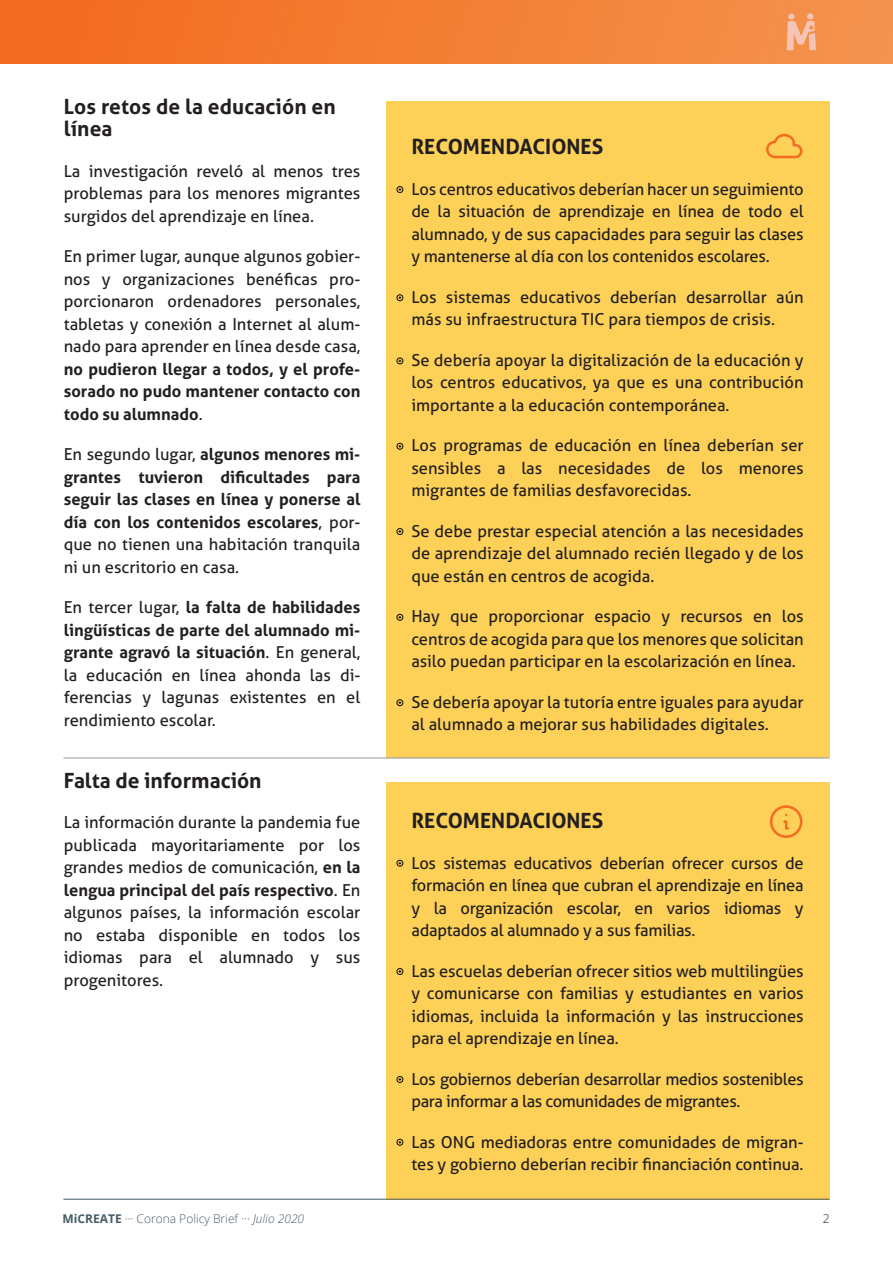
<style>
.page{position:relative;width:893px;height:1263px;background:#fff}
.page>*{position:absolute;margin:0;border:0;box-sizing:border-box;transform-origin:0 0}
.t1{font:700 21px/22.5px "Aller";color:#231f20}
.t2{font:16.5px/22.5px "Aller";color:#231f20;text-align:justify}
.t3{font:700 16.5px/22.5px "Aller";color:#231f20;text-align:justify}
.t4{font:16.5px/22.5px "Aller";letter-spacing:-.025em;color:#231f20}
.t5{font:300 12px "Open Sans";color:#465b64}
.t6{font:300 12px "Open Sans";color:#231f20}
.s1{font-weight:400}
.s2{font-weight:700}
.s3{font-style:italic}
</style>
<div class="page">
<div style="left:386px;top:102px;width:443px;height:656px;background:#fdd158"></div>
<div style="left:386px;top:782px;width:443px;height:417px;background:#fdd158"></div>
<hr style="left:64px;top:758px;width:765px;height:1px;background:#939598">
<hr style="left:64px;top:1199px;width:765px;height:1px;background:#465b64">
<div style="left:0;top:0;width:893px;height:64px;background:linear-gradient(to right,#f36a1d,#f4944f)"></div>
<svg style="left:787px;top:13px;width:29px;height:37px"></svg>
<hr style="left:892px;top:0;width:1px;height:64px;background:#f49351">
<div style="left:397px;top:186px;width:6px;height:7px;border:1px solid #080704;border-radius:50%"></div>
<div style="left:397px;top:294px;width:6px;height:7px;border:1px solid #080704;border-radius:50%"></div>
<svg style="left:397px;top:358px;width:6px;height:6px"></svg>
<svg style="left:397px;top:443px;width:6px;height:6px"></svg>
<div style="left:397px;top:528px;width:6px;height:7px;border:1px solid #080704;border-radius:50%"></div>
<svg style="left:397px;top:860px;width:6px;height:6px"></svg>
<svg style="left:397px;top:614px;width:6px;height:6px"></svg>
<div style="left:397px;top:968px;width:6px;height:7px;border:1px solid #080704;border-radius:50%"></div>
<div style="left:397px;top:699px;width:6px;height:7px;border:1px solid #080704;border-radius:50%"></div>
<div style="left:397px;top:1076px;width:6px;height:7px;border:1px solid #080704;border-radius:50%"></div>
<svg style="left:397px;top:1139px;width:6px;height:6px"></svg>
<div style="left:770px;top:805px;width:32px;height:33px;border:3px solid #f36c21;border-radius:50%"></div>
<svg style="left:783px;top:814px;width:6px;height:16px"></svg>
<svg style="left:766px;top:133px;width:37px;height:26px"></svg>
<p class="t1" style="left:64px;top:97px;width:274px">Los retos de la educación en línea</p>
<p class="t2" style="left:64px;top:161px;width:298px">La investigación reveló al menos tres problemas para los menores migrantes surgidos del aprendizaje en línea.</p>
<p class="t2" style="left:64px;top:247px;width:298px">En primer lugar, aunque algunos gobier&shy;nos y organizaciones benéficas pro&shy;porcionaron ordenadores personales, tabletas y conexión a Internet al alum&shy;nado para aprender en línea desde casa,</p>
<p class="t3" style="left:64px;top:359px;width:298px">no pudieron llegar a todos, y el profe&shy;sorado no pudo mantener contacto con todo su alumnado<span class="s1">.</span></p>
<p class="t3" style="left:64px;top:445px;width:298px"><span class="s1">En segundo lugar,</span> algunos menores mi&shy;grantes tuvieron dificultades para seguir las clases en línea y ponerse al día con los contenidos escolares<span class="s1">, por&shy;que no tienen una habitación tranquila ni un escritorio en casa.</span></p>
<p class="t2" style="left:64px;top:598px;width:298px">En tercer lugar, <span class="s2">la falta de habilidades lingüísticas de parte del alumnado mi&shy;grante agravó la situación</span>. En general, la educación en línea ahonda las di&shy;ferencias y lagunas existentes en el rendimiento escolar.</p>
<p class="t1" style="left:411px;top:138px;width:193px">RECOMENDACIONES</p>
<p class="t2" style="left:411px;top:179px;width:394px">Los centros educativos deberían hacer un seguimiento de la situación de aprendizaje en línea de todo el alumnado, y de sus capacidades para seguir las clases y mantenerse al día con los contenidos escolares.</p>
<p class="t2" style="left:411px;top:287px;width:394px">Los sistemas educativos deberían desarrollar aún más su infraestructura TIC para tiempos de crisis.</p>
<p class="t2" style="left:411px;top:350px;width:394px">Se debería apoyar la digitalización de la educación y los centros educativos, ya que es una contribución importante a la educación contemporánea.</p>
<p class="t2" style="left:411px;top:436px;width:394px">Los programas de educación en línea deberían ser sensibles a las necesidades de los menores migrantes de familias desfavorecidas.</p>
<p class="t2" style="left:411px;top:521px;width:394px">Se debe prestar especial atención a las necesidades de aprendizaje del alumnado recién llegado y de los que están en centros de acogida.</p>
<p class="t2" style="left:411px;top:607px;width:394px">Hay que proporcionar espacio y recursos en los centros de acogida para que los menores que solicitan asilo puedan participar en la escolarización en línea.</p>
<p class="t2" style="left:411px;top:692px;width:394px">Se debería apoyar la tutoría entre iguales para ayudar al alumnado a mejorar sus habilidades digitales.</p>
<p class="t1" style="left:64px;top:771px;width:199px">Falta de información</p>
<p class="t2" style="left:64px;top:813px;width:298px">La información durante la pandemia fue publicada mayoritariamente por los grandes medios de comunicación, <span class="s2">en la lengua principal del país respectivo</span>. En algunos países, la información escolar no estaba disponible en todos los idiomas para el alumnado y sus progenitores.</p>
<p class="t1" style="left:411px;top:812px;width:193px">RECOMENDACIONES</p>
<p class="t2" style="left:411px;top:853px;width:394px">Los sistemas educativos deberían ofrecer cursos de formación en línea que cubran el aprendizaje en línea y la organización escolar, en varios idiomas y adaptados al alumnado y a sus familias.</p>
<p class="t2" style="left:411px;top:961px;width:394px">Las escuelas deberían ofrecer sitios web multilingües y comunicarse con familias y estudiantes en varios idiomas, incluida la información y las instrucciones para el aprendizaje en línea.</p>
<p class="t4" style="left:411px;top:1069px;width:394px">Los gobiernos deberían desarrollar medios sostenibles para informar a las comunidades de migrantes.</p>
<p class="t2" style="left:411px;top:1132px;width:394px">Las ONG mediadoras entre comunidades de migran&shy;tes y gobierno deberían recibir financiación continua.</p>
<p class="t5" style="left:63px;top:1214px;width:243px"><span class="s2">MiCREATE</span> ··· Corona Policy Brief ··· <span class="s3">Julio 2020</span></p>
<p class="t6" style="left:823px;top:1214px;width:8px">2</p>
</div>
